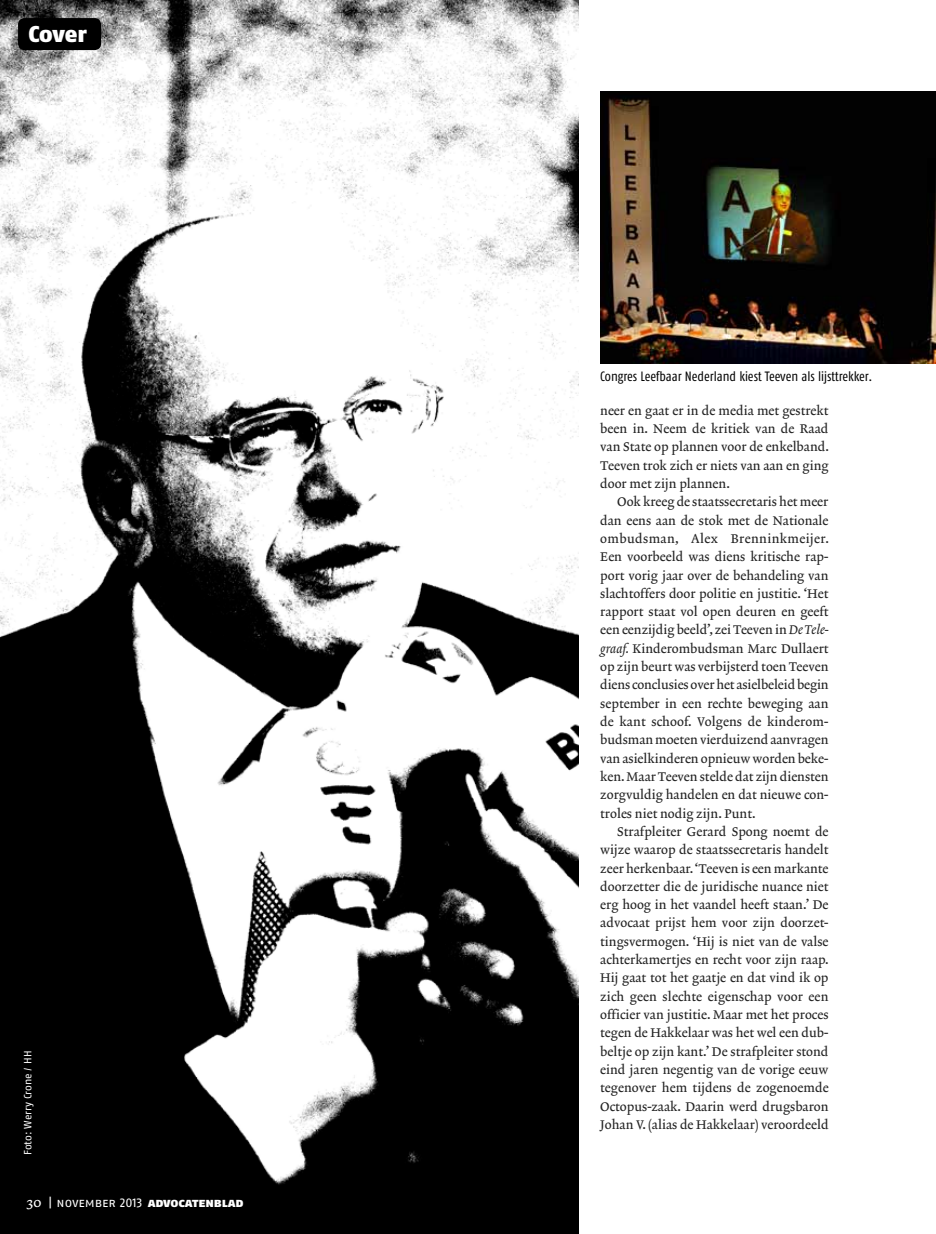
<style>
.page{position:relative;width:936px;height:1234px;background:#fff}
.page>*{position:absolute;margin:0;border:0;box-sizing:border-box;transform-origin:0 0}
.t1{font:22.8px "Fago No Black Lf";letter-spacing:-.005em;color:#fff}
.t2{font:13.5px "Fago Co Regular Lf";color:#000}
.t3{font:12.75px/18.3px "Lexicon No 2 Roman A Txt";color:#222;text-align:justify}
.t4{font:12.75px "Fago No Regular Lf Caps";letter-spacing:-.01em;color:#fff}
.t5{font:10.5px "Fago No Regular LF";letter-spacing:-.005em;color:#fff}
.s1{font-family:"Lexicon No 2 Roman A Txt";font-size:14.25px}
.s2{font-family:"Fago No Black Lf Caps"}
.s3{font-family:"Lexicon No 2 Italic A Txt"}
</style>
<div class="page">
<img style="left:0;top:0;width:579px;height:1233px">
<img style="left:600px;top:92px;width:335px;height:272px">
<div style="left:18px;top:18px;width:83px;height:32px;background:#000;border-radius:6px"></div>
<h1 class="t1" style="left:28px;top:20px;width:60px">Cover</h1>
<p class="t5" style="left:22px;top:1154px;width:106px;rotate:-90deg">Foto: Werry Crone / HH</p>
<p class="t4" style="left:27px;top:1194px;width:218px"><span class="s1">30</span> | november 2013 <span class="s2">advocatenblad</span></p>
<p class="t2" style="left:600px;top:368px;width:273px">Congres Leefbaar Nederland kiest Teeven als lijsttrekker.</p>
<p class="t3" style="left:600px;top:402px;width:230px">neer en gaat er in de media met gestrekt been in. Neem de kritiek van de Raad van State op plannen voor de enkelband.<br>Teeven trok zich er niets van aan en ging door met zijn plannen.</p>
<p class="t3" style="left:600px;top:493px;width:230px;text-indent:17px">Ook kreeg de staatssecretaris het meer dan eens aan de stok met de Nationale ombudsman, Alex Brenninkmeijer.<br>Een voorbeeld was diens kritische rap&shy;port vorig jaar over de behandeling van slachtoffers door politie en justitie. ‘Het rapport staat vol open deuren en geeft een eenzijdig beeld’, zei Teeven in <span class="s3">De Tele&shy;graaf.</span> Kinderombudsman Marc Dullaert op zijn beurt was verbijsterd toen Teeven diens conclusies over het asielbeleid begin september in een rechte beweging aan de kant schoof. Volgens de kinderom&shy;budsman moeten vierduizend aanvragen van asielkinderen opnieuw worden beke&shy;ken. Maar Teeven stelde dat zijn diensten zorgvuldig handelen en dat nieuwe con&shy;troles niet nodig zijn. Punt.</p>
<p class="t3" style="left:600px;top:822px;width:230px;text-indent:17px">Strafpleiter Gerard Spong noemt de wijze waarop de staatssecretaris handelt zeer herkenbaar. ‘Teeven is een markante doorzetter die de juridische nuance niet erg hoog in het vaandel heeft staan.’ De advocaat prijst hem voor zijn doorzet&shy;tingsvermogen. ‘Hij is niet van de valse achterkamertjes en recht voor zijn raap.<br>Hij gaat tot het gaatje en dat vind ik op zich geen slechte eigenschap voor een officier van justitie. Maar met het proces tegen de Hakkelaar was het wel een dub&shy;beltje op zijn kant.’ De strafpleiter stond eind jaren negentig van de vorige eeuw tegenover hem tijdens de zogenoemde Octopus-zaak. Daarin werd drugsbaron Johan V. (alias de Hakkelaar) veroordeeld</p>
</div>
